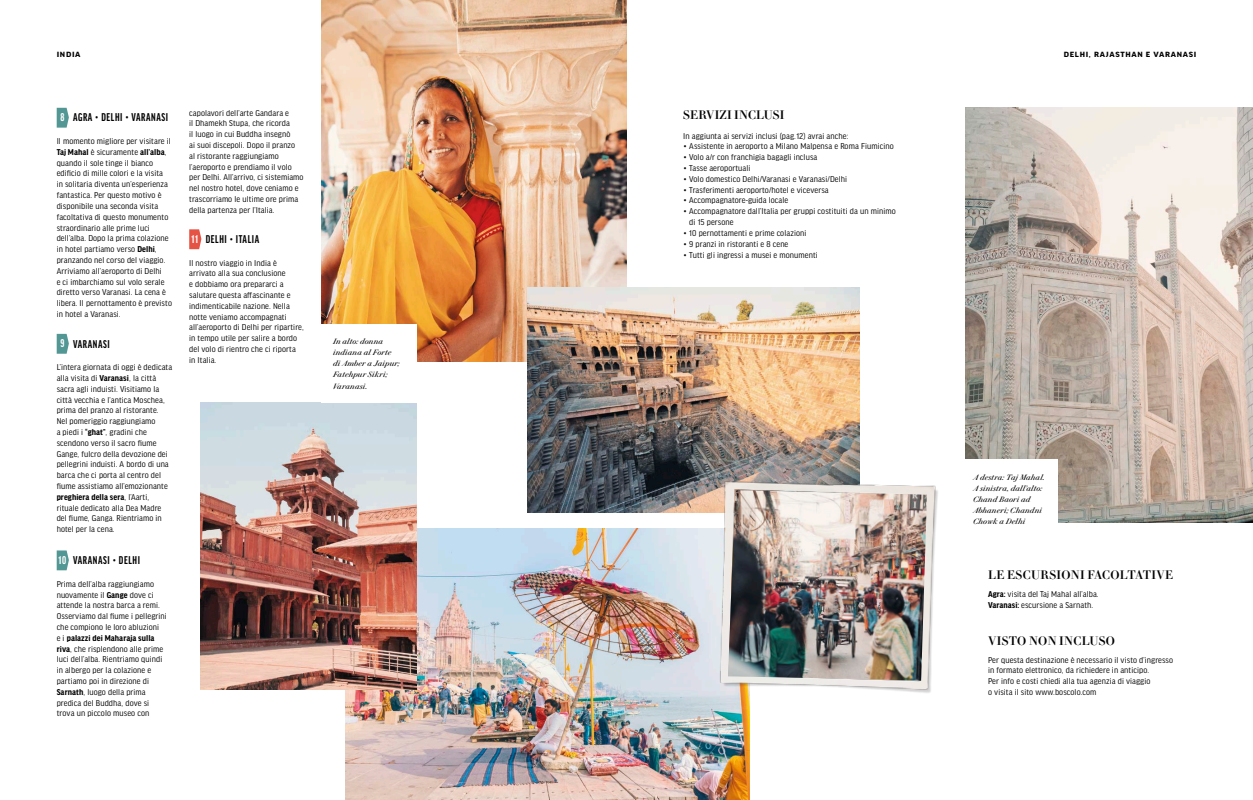
<style>
.page{position:relative;width:1253px;height:800px;background:#fff}
.page>*{position:absolute;margin:0;border:0;box-sizing:border-box;transform-origin:0 0}
.t1{font:700 extra-condensed 12px "Good Headline Pro";letter-spacing:.05em;color:#000}
.t2{font:500 12px "Le Jeune Deck";letter-spacing:.025em;color:#000}
.t3{font:700 extra-condensed 12px "Good Headline Pro";color:#fff}
.t4{font:9px/10.8px "Good Headline Pro Narr";letter-spacing:.01em;color:#000}
.t5{font:700 expanded 8px "Good Headline Pro";letter-spacing:.085em;color:#000}
.t6{font:italic 7.5px/11px "Le Jeune Deck";letter-spacing:.025em;color:#000}
.s1{font-weight:700}
.s2{color:#fff}
</style>
<div class="page">
<img style="left:346px;top:529px;width:403px;height:270px">
<svg style="left:57px;top:108px;width:12px;height:20px"></svg>
<svg style="left:57px;top:334px;width:12px;height:19px"></svg>
<svg style="left:57px;top:550px;width:12px;height:20px"></svg>
<img style="left:322px;top:0;width:304px;height:361px">
<svg style="left:189px;top:229px;width:12px;height:20px"></svg>
<img style="left:965px;top:108px;width:288px;height:414px">
<img style="left:528px;top:288px;width:332px;height:224px">
<img style="left:201px;top:403px;width:216px;height:286px">
<img style="left:674px;top:465px;width:264px;height:239px">
<img style="left:728px;top:490px;width:199px;height:190px">
<div style="left:321px;top:324px;width:96px;height:78px;background:#fff"></div>
<div style="left:962px;top:459px;width:95px;height:67px;background:#fff"></div>
<p class="t5" style="left:57px;top:50px;width:25px">INDIA</p>
<h1 class="t3" style="left:60px;top:111px;width:6px">8</h1>
<h1 class="t1" style="left:73px;top:111px;width:97px">AGRA ∙ DELHI ∙ VARANASI</h1>
<p class="t4" style="left:57px;top:136px;width:117px">Il momento migliore per visitare il<br><span class="s1">Taj Mahal</span> è sicuramente <span class="s1">all’alba</span>, quando il sole tinge il bianco edificio di mille colori e la visita<br>in solitaria diventa un’esperienza fantastica. Per questo motivo è disponibile una seconda visita facoltativa di questo monumento straordinario alle prime luci dell’alba. Dopo la prima colazione in hotel partiamo verso <span class="s1">Delhi</span>, pranzando nel corso del viaggio.<br>Arriviamo all’aeroporto di Delhi<br>e ci imbarchiamo sul volo serale diretto verso Varanasi. La cena è libera. Il pernottamento è previsto in hotel a Varanasi.</p>
<h1 class="t3" style="left:60px;top:337px;width:5px">9</h1>
<h1 class="t1" style="left:73px;top:338px;width:38px">VARANASI</h1>
<p class="t4" style="left:57px;top:362px;width:117px">L’intera giornata di oggi è dedicata alla visita di <span class="s1">Varanasi</span>, la città sacra agli induisti. Visitiamo la città vecchia e l’antica Moschea, prima del pranzo al ristorante.<br>Nel pomeriggio raggiungiamo<br>a piedi i <span class="s1">“ghat”</span>, gradini che scendono verso il sacro fiume<br>Gange, fulcro della devozione dei pellegrini induisti. A bordo di una barca che ci porta al centro del fiume assistiamo all’emozionante <span class="s1">preghiera della sera</span>, l’Aarti, rituale dedicato alla Dea Madre del fiume, Ganga. Rientriamo in hotel per la cena.</p>
<h1 class="t1" style="left:73px;top:554px;width:68px">VARANASI ∙ DELHI</h1>
<h1 class="t3" style="left:59px;top:554px;width:9px">10</h1>
<p class="t4" style="left:57px;top:578px;width:112px">Prima dell’alba raggiungiamo nuovamente il <span class="s1">Gange</span> dove ci attende la nostra barca a remi.<br>Osserviamo dal fiume i pellegrini che compiono le loro abluzioni<br>e i <span class="s1">palazzi dei Maharaja sulla riva</span>, che risplendono alle prime luci dell’alba. Rientriamo quindi in albergo per la colazione e partiamo poi in direzione di<br><span class="s1">Sarnath</span>, luogo della prima predica del Buddha, dove si trova un piccolo museo con</p>
<p class="t4" style="left:189px;top:107px;width:116px">capolavori dell’arte Gandara e<br>il Dhamekh Stupa, che ricorda<br>il luogo in cui Buddha insegnò<br>ai suoi discepoli. Dopo il pranzo<br>al ristorante raggiungiamo l’aeroporto e prendiamo il volo per Delhi. All’arrivo, ci sistemiamo nel nostro hotel, dove ceniamo e trascorriamo le ultime ore prima della partenza per l’Italia.</p>
<h1 class="t1" style="left:192px;top:233px;width:69px"><span class="s2">11</span> DELHI ∙ ITALIA</h1>
<p class="t4" style="left:189px;top:257px;width:116px">Il nostro viaggio in India è arrivato alla sua conclusione<br>e dobbiamo ora prepararci a salutare questa affascinante e indimenticabile nazione. Nella notte veniamo accompagnati all’aeroporto di Delhi per ripartire, in tempo utile per salire a bordo del volo di rientro che ci riporta in Italia.</p>
<p class="t6" style="left:333px;top:336px;width:68px">In alto: donna indiana al Forte di Amber a Jaipur;<br>Fatehpur Sikri;<br>Varanasi.</p>
<h1 class="t2" style="left:683px;top:106px;width:103px">SERVIZI INCLUSI</h1>
<p class="t4" style="left:683px;top:130px;width:167px">In aggiunta ai servizi inclusi (pag. 12) avrai anche:</p>
<p class="t4" style="left:683px;top:141px;width:212px">∙ Assistente in aeroporto a Milano Malpensa e Roma Fiumicino</p>
<p class="t4" style="left:683px;top:152px;width:136px">∙ Volo a/r con franchigia bagagli inclusa</p>
<p class="t4" style="left:683px;top:163px;width:69px">∙ Tasse aeroportuali</p>
<p class="t4" style="left:683px;top:173px;width:165px">∙ Volo domestico Delhi/Varanasi e Varanasi/Delhi</p>
<p class="t4" style="left:683px;top:184px;width:147px">∙ Trasferimenti aeroporto/hotel e viceversa</p>
<p class="t4" style="left:683px;top:195px;width:107px">∙ Accompagnatore-guida locale</p>
<p class="t4" style="left:683px;top:206px;width:214px">∙ Accompagnatore dall’Italia per gruppi costituiti da un minimo</p>
<p class="t4" style="left:689px;top:217px;width:46px">di 15 persone</p>
<p class="t4" style="left:683px;top:227px;width:125px">∙ 10 pernottamenti e prime colazioni</p>
<p class="t4" style="left:683px;top:238px;width:107px">∙ 9 pranzi in ristoranti e 8 cene</p>
<p class="t4" style="left:683px;top:249px;width:136px">∙ Tutti gli ingressi a musei e monumenti</p>
<p class="t5" style="left:1064px;top:50px;width:134px">DELHI, RAJASTHAN E VARANASI</p>
<p class="t6" style="left:973px;top:471px;width:73px">A destra: Taj Mahal.<br>A sinistra, dall’alto:<br>Chand Baori ad<br>Abhaneri; Chandni<br>Chowk a Delhi</p>
<h1 class="t2" style="left:988px;top:566px;width:186px">LE ESCURSIONI FACOLTATIVE</h1>
<p class="t4" style="left:988px;top:588px;width:112px"><span class="s1">Agra:</span> visita del Taj Mahal all’alba.<br><span class="s1">Varanasi:</span> escursione a Sarnath.</p>
<h1 class="t2" style="left:988px;top:631px;width:128px">VISTO NON INCLUSO</h1>
<p class="t4" style="left:988px;top:654px;width:187px">Per questa destinazione è necessario il visto d’ingresso in formato elettronico, da richiedere in anticipo.<br>Per info e costi chiedi alla tua agenzia di viaggio<br>o visita il sito www.boscolo.com</p>
</div>
